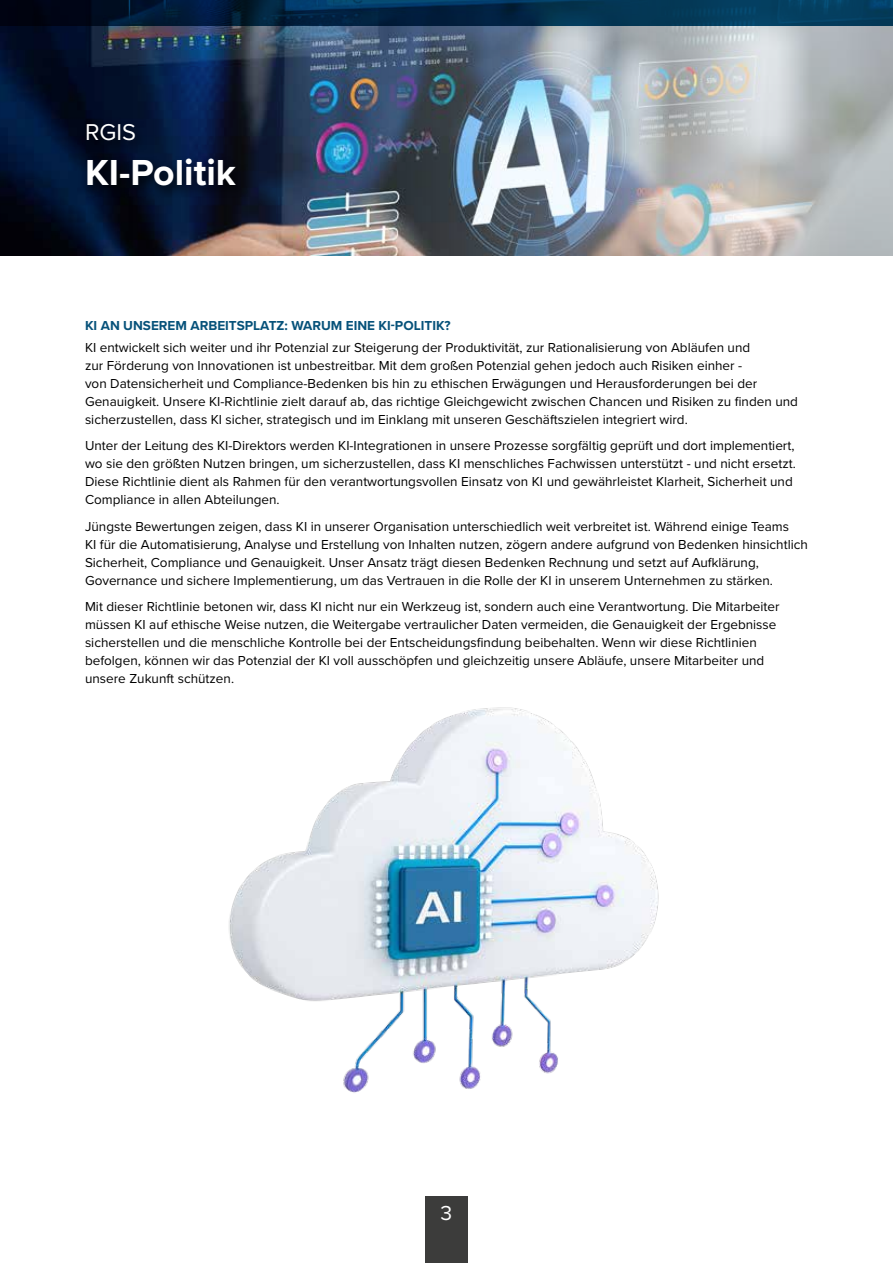
<style>
.page{position:relative;width:893px;height:1263px;background:#fff}
.page>*{position:absolute;margin:0;border:0;box-sizing:border-box;transform-origin:0 0}
.t1{font:700 37.5px "Proxima Nova";color:#fff}
.t2{font:23.7px "Proxima Nova";color:#fff}
.t3{font:21px "Proxima Nova";color:#fff}
.t4{font:13.5px/18px "Proxima Nova";color:#000}
.t5{font:700 13.5px "Proxima Nova";color:#07527a}
</style>
<div class="page">
<div style="left:425px;top:1196px;width:43px;height:67px;background:#3c3c3b"></div>
<img style="left:0;top:26px;width:893px;height:229px">
<svg style="left:0;top:0;width:893px;height:26px;background:#022846"></svg>
<div style="left:82px;top:120px;width:166px;height:79px;background:#000;opacity:.75"></div>
<img style="left:229px;top:707px;width:430px;height:386px">
<h2 class="t2" style="left:85px;top:115px;width:52px">RGIS</h2>
<h1 class="t1" style="left:85px;top:145px;width:152px">KI-Politik</h1>
<p class="t5" style="left:85px;top:315px;width:367px">KI AN UNSEREM ARBEITSPLATZ: WARUM EINE KI-POLITIK?</p>
<p class="t4" style="left:85px;top:338px;width:714px">KI entwickelt sich weiter und ihr Potenzial zur Steigerung der Produktivität, zur Rationalisierung von Abläufen und<br>zur Förderung von Innovationen ist unbestreitbar. Mit dem großen Potenzial gehen jedoch auch Risiken einher -<br>von Datensicherheit und Compliance-Bedenken bis hin zu ethischen Erwägungen und Herausforderungen bei der Genauigkeit. Unsere KI-Richtlinie zielt darauf ab, das richtige Gleichgewicht zwischen Chancen und Risiken zu finden und sicherzustellen, dass KI sicher, strategisch und im Einklang mit unseren Geschäftszielen integriert wird.</p>
<p class="t4" style="left:85px;top:436px;width:712px">Unter der Leitung des KI-Direktors werden KI-Integrationen in unsere Prozesse sorgfältig geprüft und dort implementiert, wo sie den größten Nutzen bringen, um sicherzustellen, dass KI menschliches Fachwissen unterstützt - und nicht ersetzt.<br>Diese Richtlinie dient als Rahmen für den verantwortungsvollen Einsatz von KI und gewährleistet Klarheit, Sicherheit und Compliance in allen Abteilungen.</p>
<p class="t4" style="left:85px;top:517px;width:724px">Jüngste Bewertungen zeigen, dass KI in unserer Organisation unterschiedlich weit verbreitet ist. Während einige Teams<br>KI für die Automatisierung, Analyse und Erstellung von Inhalten nutzen, zögern andere aufgrund von Bedenken hinsichtlich Sicherheit, Compliance und Genauigkeit. Unser Ansatz trägt diesen Bedenken Rechnung und setzt auf Aufklärung, Governance und sichere Implementierung, um das Vertrauen in die Rolle der KI in unserem Unternehmen zu stärken.</p>
<p class="t4" style="left:85px;top:597px;width:696px">Mit dieser Richtlinie betonen wir, dass KI nicht nur ein Werkzeug ist, sondern auch eine Verantwortung. Die Mitarbeiter müssen KI auf ethische Weise nutzen, die Weitergabe vertraulicher Daten vermeiden, die Genauigkeit der Ergebnisse sicherstellen und die menschliche Kontrolle bei der Entscheidungsfindung beibehalten. Wenn wir diese Richtlinien befolgen, können wir das Potenzial der KI voll ausschöpfen und gleichzeitig unsere Abläufe, unsere Mitarbeiter und unsere Zukunft schützen.</p>
<h3 class="t3" style="left:441px;top:1198px;width:13px">3</h3>
</div>
